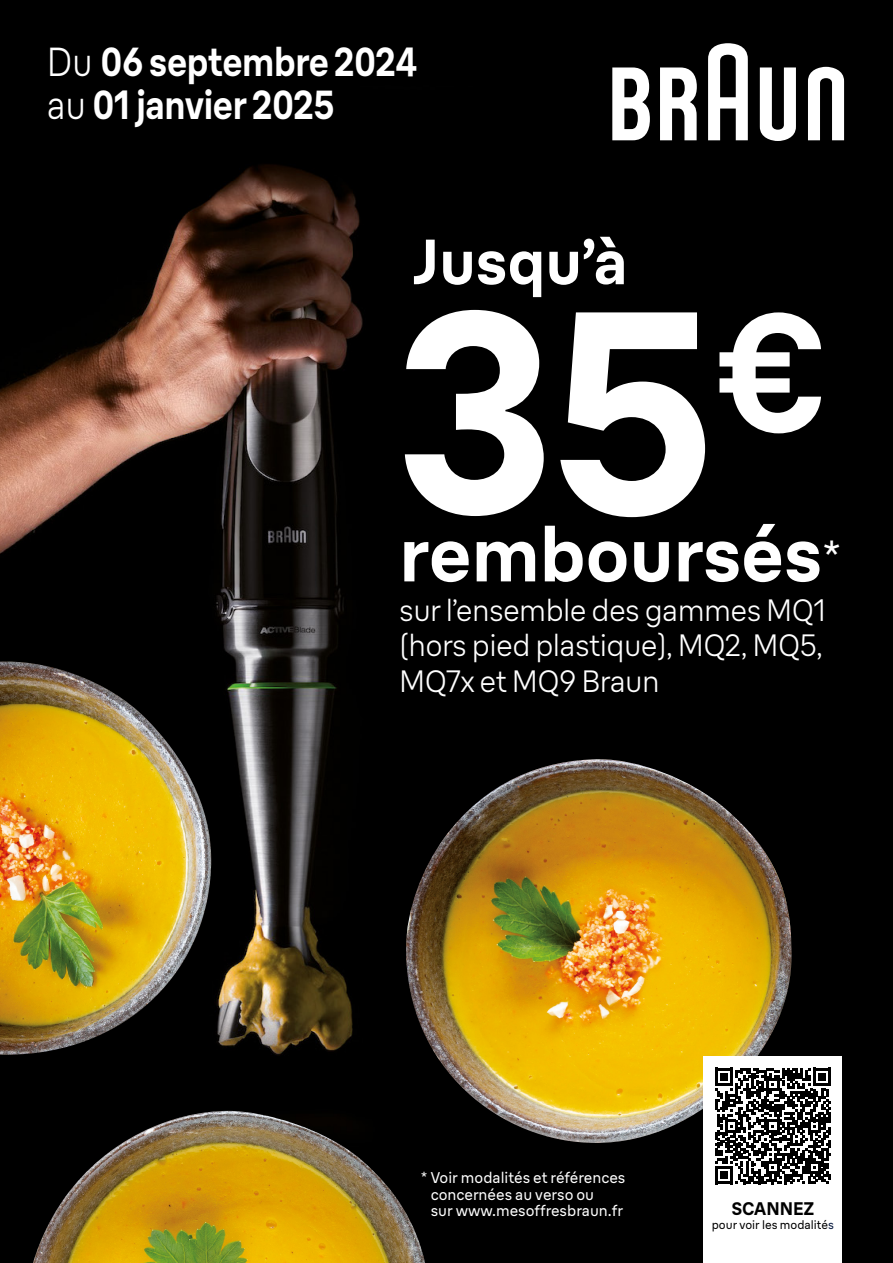
<style>
.page{position:relative;width:893px;height:1263px;background:#fff}
.page>*{position:absolute;margin:0;border:0;box-sizing:border-box;transform-origin:0 0}
.t1{font:700 277.65px "Braun Linear";color:#fff}
.t2{font:700 74.25px "Braun Linear";color:#fff}
.t3{font:700 61.35px "Braun Linear";color:#fff}
.t4{font:700 39px/42.9px "Braun Linear";letter-spacing:-.01em;color:#fff;scale:.9 1}
.t5{font:300 29.7px/35.7px "Braun Linear";letter-spacing:-.02em;color:#fff;text-align:justify}
.t6{font:700 17.55px "Braun Linear";color:#000}
.t7{font:15px/16.5px "Braun Linear";color:#fff}
.t8{font:11.7px "Braun Linear";color:#000}
.s1{font-weight:300}
.s2{font-weight:400;font-size:43.35px}
.s3{color:#03163c}
</style>
<div class="page">
<img style="left:0;top:0;width:893px;height:1263px">
<img style="left:406px;top:759px;width:386px;height:384px">
<img style="left:33px;top:1111px;width:392px;height:152px">
<img style="left:0;top:662px;width:211px;height:393px">
<svg style="left:612px;top:43px;width:232px;height:98px"></svg>
<div style="left:704px;top:1085px;width:138px;height:178px;background:#fff"></div>
<div style="left:704px;top:1056px;width:138px;height:138px;background:#fff"></div>
<svg style="left:715px;top:1068px;width:116px;height:116px"></svg>
<h3 class="t4" style="left:47px;top:39px;width:413px"><span class="s1">Du</span> 06 septembre 2024 <span class="s1">au</span> 01 janvier 2025</h3>
<h3 class="t3" style="left:413px;top:223px;width:216px">Jusqu’à</h3>
<h1 class="t1" style="left:399px;top:236px;width:430px">35<sup>€</sup></h1>
<h2 class="t2" style="left:399px;top:507px;width:444px">remboursés<span class="s2">*</span></h2>
<h3 class="t5" style="left:399px;top:592px;width:429px">sur l’ensemble des gammes MQ1 (hors pied plastique), MQ2, MQ5, MQ7x et MQ9 Braun</h3>
<p class="t7" style="left:431px;top:1169px;width:196px;text-indent:-10px">* Voir modalités et références concernées au verso ou<br>sur www.mesoffresbraun.fr</p>
<p class="t6" style="left:732px;top:1198px;width:84px">SCANNEZ</p>
<p class="t8" style="left:712px;top:1217px;width:124px">pour voir les modalité<span class="s3">s</span></p>
</div>
